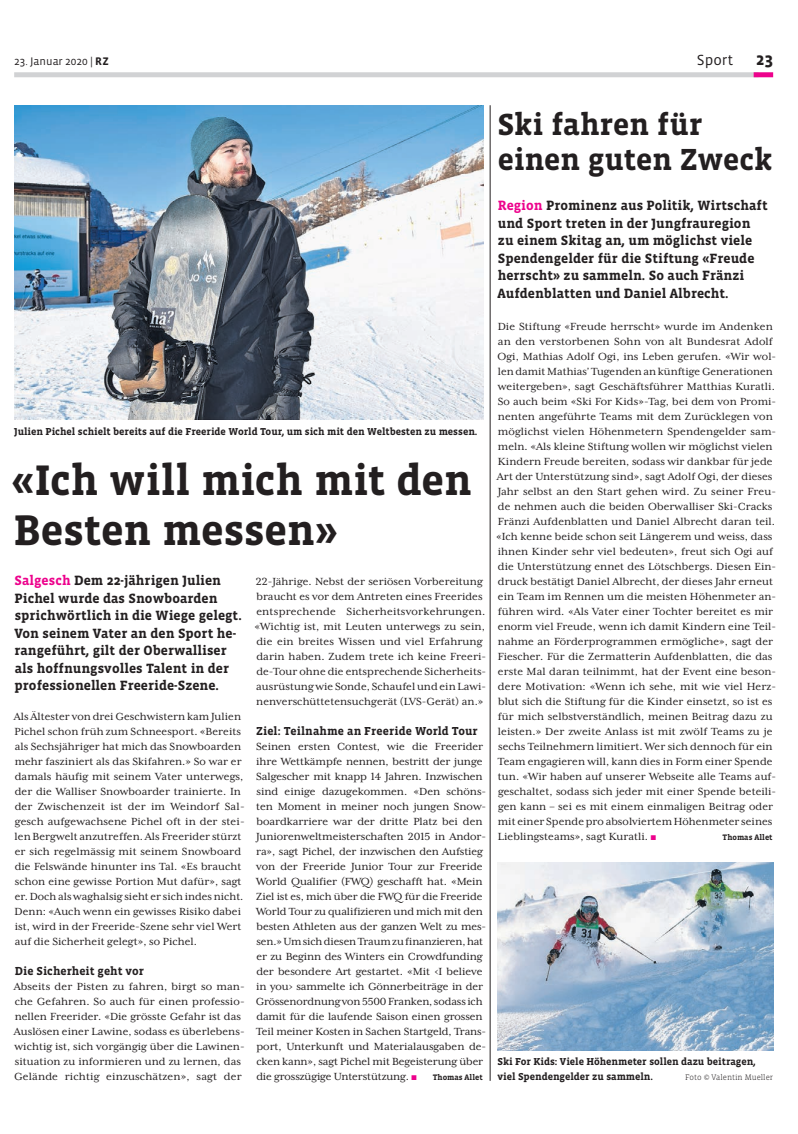
<style>
.page{position:relative;width:798px;height:1134px;background:#fff}
.page>*{position:absolute;margin:0;border:0;box-sizing:border-box;transform-origin:0 0}
.t1{font:700 43.75px/50px "Vista Slab OT";letter-spacing:-.005em;color:#231f20}
.t2{font:700 31.25px/35px "Vista Slab OT";letter-spacing:-.005em;color:#231f20}
.t3{font:700 17.5px "Vista Sans OT";color:#231f20}
.t4{font:15px "Vista Sans OT";color:#231f20}
.t5{font:700 13.75px/17.5px "Vista Slab OT";letter-spacing:.005em;color:#231f20}
.t6{font:11.88px/15px "Mrs Eaves XL Serif OT";letter-spacing:.005em;color:#231f20}
.t7{font:11.25px "Vista Sans OT";color:#231f20}
.t8{font:700 10.25px/15px "Vista Slab OT";color:#231f20}
.t9{font:700 8.12px "Vista Slab OT";letter-spacing:.005em;color:#231f20}
.t10{font:300 8.12px "Vista Slab OT";color:#231f20}
.s1{font-weight:700}
.s2{color:#ed028c}
.s3{font-family:"Vista Slab OT";font-weight:700}
</style>
<div class="page">
<div style="left:14px;top:72px;width:744px;height:5px;background:#d1d2d4"></div>
<div style="left:753px;top:72px;width:19px;height:5px;background:#ed028c"></div>
<hr style="left:489px;top:105px;width:1px;height:976px;background:#231f20">
<img style="left:497px;top:862px;width:275px;height:188px">
<img style="left:14px;top:105px;width:469px;height:315px">
<p class="t7" style="left:14px;top:55px;width:96px">23. Januar 2020 | <span class="s1">RZ</span></p>
<p class="t4" style="left:696px;top:52px;width:38px">Sport</p>
<p class="t3" style="left:755px;top:50px;width:19px">23</p>
<p class="t8" style="left:14px;top:424px;width:464px">Julien Pichel schielt bereits auf die Freeride World Tour, um sich mit den Weltbesten zu messen.</p>
<p class="t1" style="left:12px;top:456px;width:461px">«Ich will mich mit den<br>Besten messen»</p>
<p class="t5" style="left:14px;top:572px;width:229px"><span class="s2">Salgesch</span> Dem 22-jährigen Julien Pichel wurde das Snowboarden sprichwörtlich in die Wiege gelegt.<br>Von seinem Vater an den Sport he&shy;rangeführt, gilt der Oberwalliser als hoffnungsvolles Talent in der professionellen Freeride-Szene.</p>
<p class="t6" style="left:14px;top:709px;width:232px">Als Ältester von drei Geschwistern kam Julien Pichel schon früh zum Schneesport. «Bereits als Sechsjähriger hat mich das Snowboarden mehr fasziniert als das Skifahren.» So war er damals häufig mit seinem Vater unterwegs, der die Walliser Snowboarder trainierte. In der Zwischenzeit ist der im Weindorf Sal&shy;gesch aufgewachsene Pichel oft in der stei&shy;len Bergwelt anzutreffen. Als Freerider stürzt er sich regelmässig mit seinem Snowboard die Felswände hinunter ins Tal. «Es braucht schon eine gewisse Portion Mut dafür», sagt er. Doch als waghalsig sieht er sich indes nicht.<br>Denn: «Auch wenn ein gewisses Risiko dabei ist, wird in der Freeride-Szene sehr viel Wert auf die Sicherheit gelegt», so Pichel.</p>
<p class="t6" style="left:14px;top:964px;width:232px"><span class="s3">Die Sicherheit geht vor<br></span>Abseits der Pisten zu fahren, birgt so man&shy;che Gefahren. So auch für einen professio&shy;nellen Freerider. «Die grösste Gefahr ist das Auslösen einer Lawine, sodass es überlebens&shy;wichtig ist, sich vorgängig über die Lawinen&shy;situation zu informieren und zu lernen, das Gelände richtig einzuschätzen», sagt der</p>
<p class="t6" style="left:254px;top:574px;width:233px">22-Jährige. Nebst der seriösen Vorbereitung braucht es vor dem Antreten eines Freerides entsprechende Sicherheitsvorkehrungen. «Wichtig ist, mit Leuten unterwegs zu sein, die ein breites Wissen und viel Erfahrung darin haben. Zudem trete ich keine Freeri&shy;de-Tour ohne die entsprechende Sicherheits&shy;ausrüstung wie Sonde, Schaufel und ein Lawi&shy;nenverschüttetensuchgerät (LVS-Gerät) an.»</p>
<p class="t6" style="left:256px;top:724px;width:232px"><span class="s3">Ziel: Teilnahme an Freeride World Tour </span>Seinen ersten Contest, wie die Freerider ihre Wettkämpfe nennen, bestritt der junge Salgescher mit knapp 14 Jahren. Inzwischen sind einige dazugekommen. «Den schöns&shy;ten Moment in meiner noch jungen Snow&shy;boardkarriere war der dritte Platz bei den Juniorenweltmeisterschaften 2015 in Andor&shy;ra», sagt Pichel, der inzwischen den Aufstieg von der Freeride Junior Tour zur Freeride World Qualifier (FWQ) geschafft hat. «Mein Ziel ist es, mich über die FWQ für die Freeride World Tour zu qualifizieren und mich mit den besten Athleten aus der ganzen Welt zu mes&shy;sen.» Um sich diesen Traum zu finanzieren, hat er zu Beginn des Winters ein Crowdfunding der besondere Art gestartet. «Mit ‹I believe in you› sammelte ich Gönnerbeiträge in der Grössenordnung von 5500 Franken, sodass ich damit für die laufende Saison einen grossen Teil meiner Kosten in Sachen Startgeld, Trans&shy;port, Unterkunft und Materialausgaben de&shy;cken kann», sagt Pichel mit Begeisterung über die grosszügige Unterstützung. <span class="s2">■</span></p>
<p class="t9" style="left:432px;top:1073px;width:51px">Thomas Allet</p>
<p class="t2" style="left:497px;top:108px;width:276px">Ski fahren für einen guten Zweck</p>
<p class="t5" style="left:497px;top:197px;width:271px"><span class="s2">Region</span> Prominenz aus Politik, Wirtschaft und Sport treten in der Jungfrauregion zu einem Skitag an, um möglichst viele Spendengelder für die Stiftung «Freude herrscht» zu sammeln. So auch Fränzi Aufdenblatten und Daniel Albrecht.</p>
<p class="t6" style="left:496px;top:319px;width:281px">Die Stiftung «Freude herrscht» wurde im Andenken an den verstorbenen Sohn von alt Bundesrat Adolf Ogi, Mathias Adolf Ogi, ins Leben gerufen. «Wir wol&shy;len damit Mathias’ Tugenden an künftige Generationen weitergeben», sagt Geschäftsführer Matthias Kuratli.<br>So auch beim «Ski For Kids»-Tag, bei dem von Promi&shy;nenten angeführte Teams mit dem Zurücklegen von möglichst vielen Höhenmetern Spendengelder sam&shy;meln. «Als kleine Stiftung wollen wir möglichst vielen Kindern Freude bereiten, sodass wir dankbar für jede Art der Unterstützung sind», sagt Adolf Ogi, der dieses Jahr selbst an den Start gehen wird. Zu seiner Freu&shy;de nehmen auch die beiden Oberwalliser Ski-Cracks Fränzi Aufdenblatten und Daniel Albrecht daran teil. «Ich kenne beide schon seit Längerem und weiss, dass ihnen Kinder sehr viel bedeuten», freut sich Ogi auf die Unterstützung ennet des Lötschbergs. Diesen Ein&shy;druck bestätigt Daniel Albrecht, der dieses Jahr erneut ein Team im Rennen um die meisten Höhenmeter an&shy;führen wird. «Als Vater einer Tochter bereitet es mir enorm viel Freude, wenn ich damit Kindern eine Teil&shy;nahme an Förderprogrammen ermögliche», sagt der Fiescher. Für die Zermatterin Aufdenblatten, die das erste Mal daran teilnimmt, hat der Event eine beson&shy;dere Motivation: «Wenn ich sehe, mit wie viel Herz&shy;blut sich die Stiftung für die Kinder einsetzt, so ist es für mich selbstverständlich, meinen Beitrag dazu zu leisten.» Der zweite Anlass ist mit zwölf Teams zu je sechs Teilnehmern limitiert. Wer sich dennoch für ein Team engagieren will, kann dies in Form einer Spende tun. «Wir haben auf unserer Webseite alle Teams auf&shy;geschaltet, sodass sich jeder mit einer Spende beteili&shy;gen kann – sei es mit einem einmaligen Beitrag oder mit einer Spende pro absolviertem Höhenmeter seines Lieblingsteams», sagt Kuratli. <span class="s2">■</span></p>
<p class="t9" style="left:722px;top:833px;width:52px">Thomas Allet</p>
<p class="t8" style="left:497px;top:1054px;width:260px">Ski For Kids: Viele Höhenmeter sollen dazu beitragen, viel Spendengelder zu sammeln.</p>
<p class="t10" style="left:685px;top:1073px;width:89px">Foto © Valentin Mueller</p>
</div>
